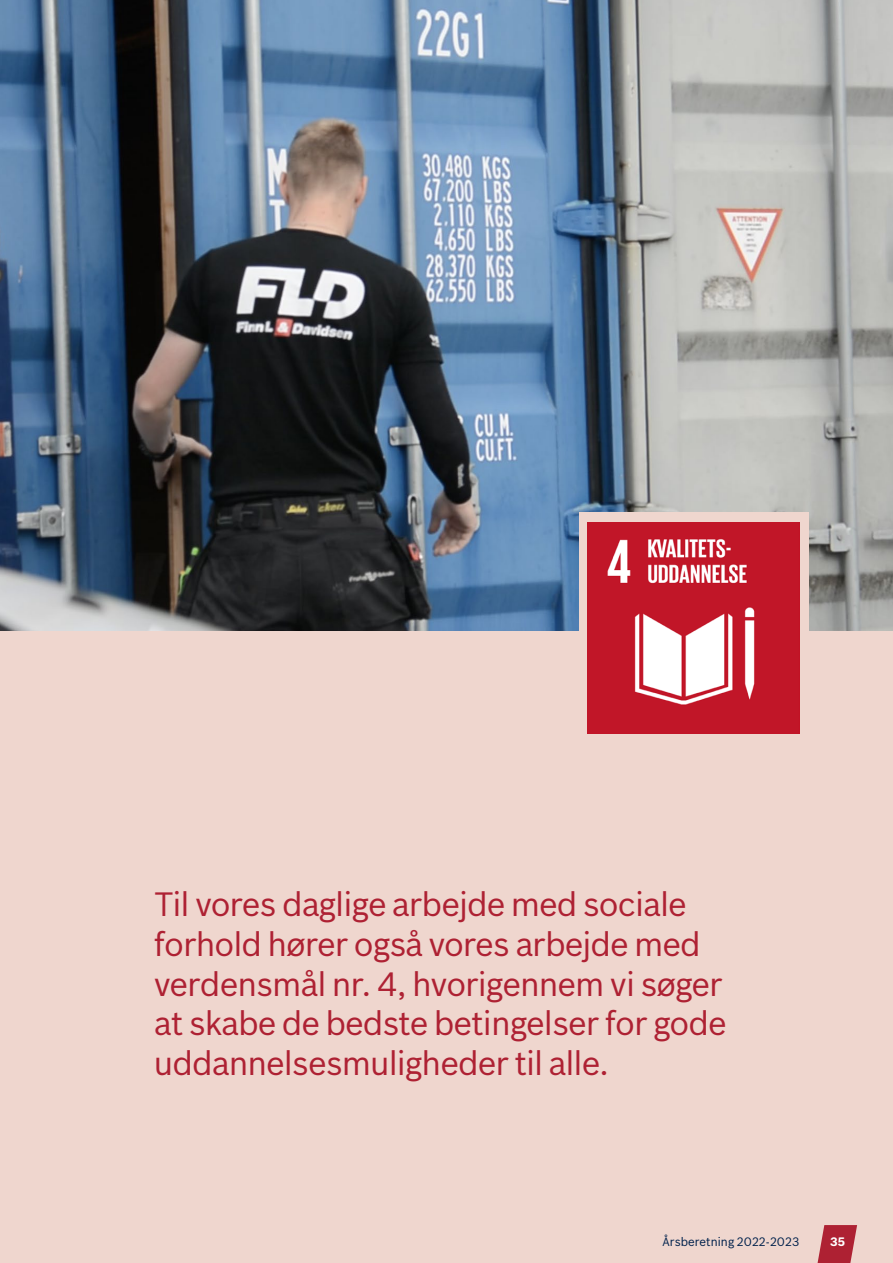
<style>
.page{position:relative;width:893px;height:1263px;background:#efd6ce}
.page>*{position:absolute;margin:0;border:0;box-sizing:border-box;transform-origin:0 0}
.t1{font:33px/39.6px "Bosch";letter-spacing:-.01em;color:#ae2133}
.t2{font:12px "Bosch";letter-spacing:.01em;color:#00214c}
.t3{font:700 12px "Bosch";color:#fff}
</style>
<div class="page">
<img style="left:0;top:0;width:893px;height:631px">
<div style="left:579px;top:513px;width:229px;height:136px;background:#efd6ce"></div>
<img style="left:588px;top:522px;width:211px;height:212px">
<svg style="left:817px;top:1225px;width:40px;height:38px"></svg>
<p class="t1" style="left:154px;top:884px;width:574px">Til vores daglige arbejde med sociale forhold hører også vores arbejde med verdensmål nr. 4, hvorigennem vi søger at skabe de bedste betingelser for gode uddannelsesmuligheder til alle.</p>
<p class="t2" style="left:662px;top:1234px;width:138px">Årsberetning 2022-2023</p>
<p class="t3" style="left:830px;top:1234px;width:16px">35</p>
</div>
